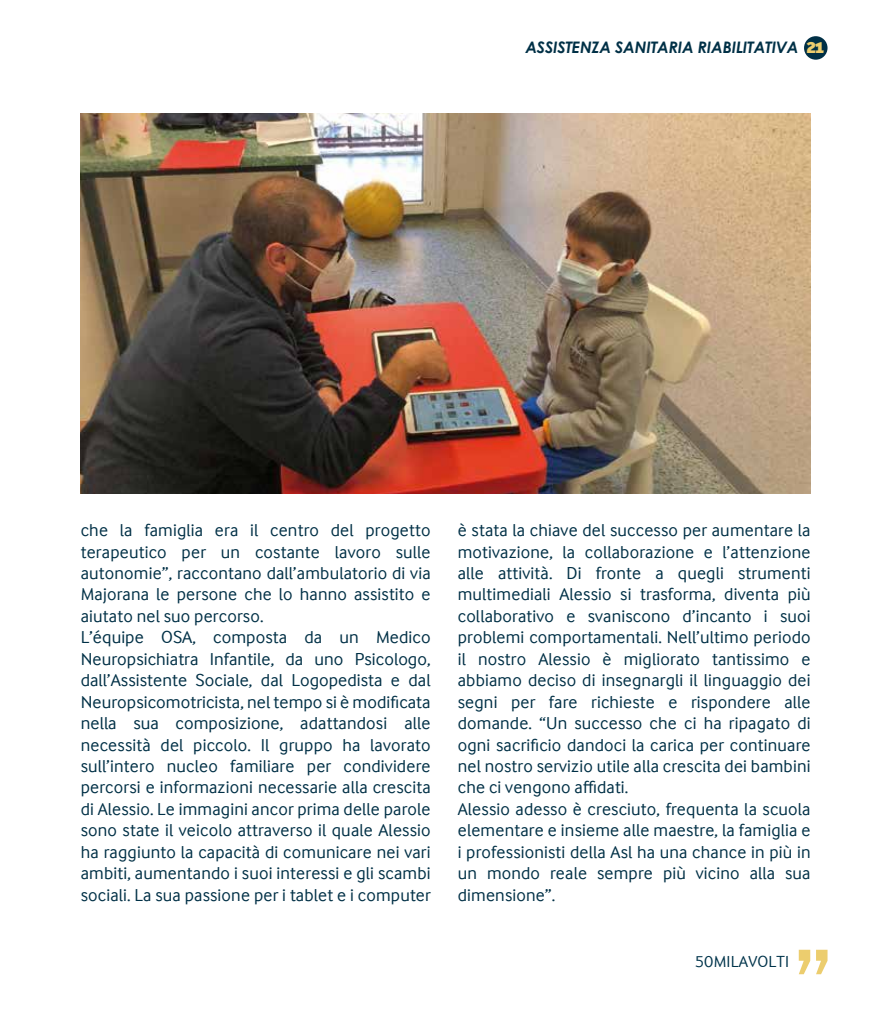
<style>
.page{position:relative;width:893px;height:1021px;background:#fff}
.page>*{position:absolute;margin:0;border:0;box-sizing:border-box;transform-origin:0 0}
.t1{font:17.85px/21.5px "Arla Inter Face";letter-spacing:.01em;color:#003046}
.t2{font:16.5px "Arla Inter Face";letter-spacing:.01em;color:#00344b}
.t3{font:italic 700 15.9px "Century Gothic";letter-spacing:-.01em;color:#003046}
.s1{font-family:"Arla Inter Face";font-weight:900;font-style:normal;font-size:16.5px;color:#eccd6e}
</style>
<div class="page">
<svg style="left:799px;top:949px;width:11px;height:25px"></svg>
<svg style="left:816px;top:949px;width:11px;height:25px"></svg>
<div style="left:804px;top:36px;width:23px;height:24px;background:#003046;border-radius:50%"></div>
<img style="left:81px;top:114px;width:729px;height:379px">
<p class="t3" style="left:525px;top:37px;width:301px">ASSISTENZA SANITARIA RIABILITATIVA <span class="s1">21</span></p>
<p class="t1" style="left:81px;top:519px;width:352px">che la famiglia era il centro del progetto terapeutico per un costante lavoro sulle autonomie”, raccontano dall’ambulatorio di via Majorana le persone che lo hanno assistito e aiutato nel suo percorso.<br>L’équipe OSA, composta da un Medico Neuropsichiatra Infantile, da uno Psicologo, dall’Assistente Sociale, dal Logopedista e dal Neuropsicomotricista, nel tempo si è modificata nella sua composizione, adattandosi alle necessità del piccolo. Il gruppo ha lavorato sull’intero nucleo familiare per condividere percorsi e informazioni necessarie alla crescita di Alessio. Le immagini ancor prima delle parole sono state il veicolo attraverso il quale Alessio ha raggiunto la capacità di comunicare nei vari ambiti, aumentando i suoi interessi e gli scambi sociali. La sua passione per i tablet e i computer</p>
<p class="t1" style="left:458px;top:519px;width:354px">è stata la chiave del successo per aumentare la motivazione, la collaborazione e l’attenzione alle attività. Di fronte a quegli strumenti multimediali Alessio si trasforma, diventa più collaborativo e svaniscono d’incanto i suoi problemi comportamentali. Nell’ultimo periodo il nostro Alessio è migliorato tantissimo e abbiamo deciso di insegnargli il linguaggio dei segni per fare richieste e rispondere alle domande. “Un successo che ci ha ripagato di ogni sacrificio dandoci la carica per continuare nel nostro servizio utile alla crescita dei bambini che ci vengono affidati.<br>Alessio adesso è cresciuto, frequenta la scuola elementare e insieme alle maestre, la famiglia e i professionisti della Asl ha una chance in più in un mondo reale sempre più vicino alla sua dimensione”.</p>
<p class="t2" style="left:695px;top:952px;width:96px">50MILAVOLTI</p>
</div>
